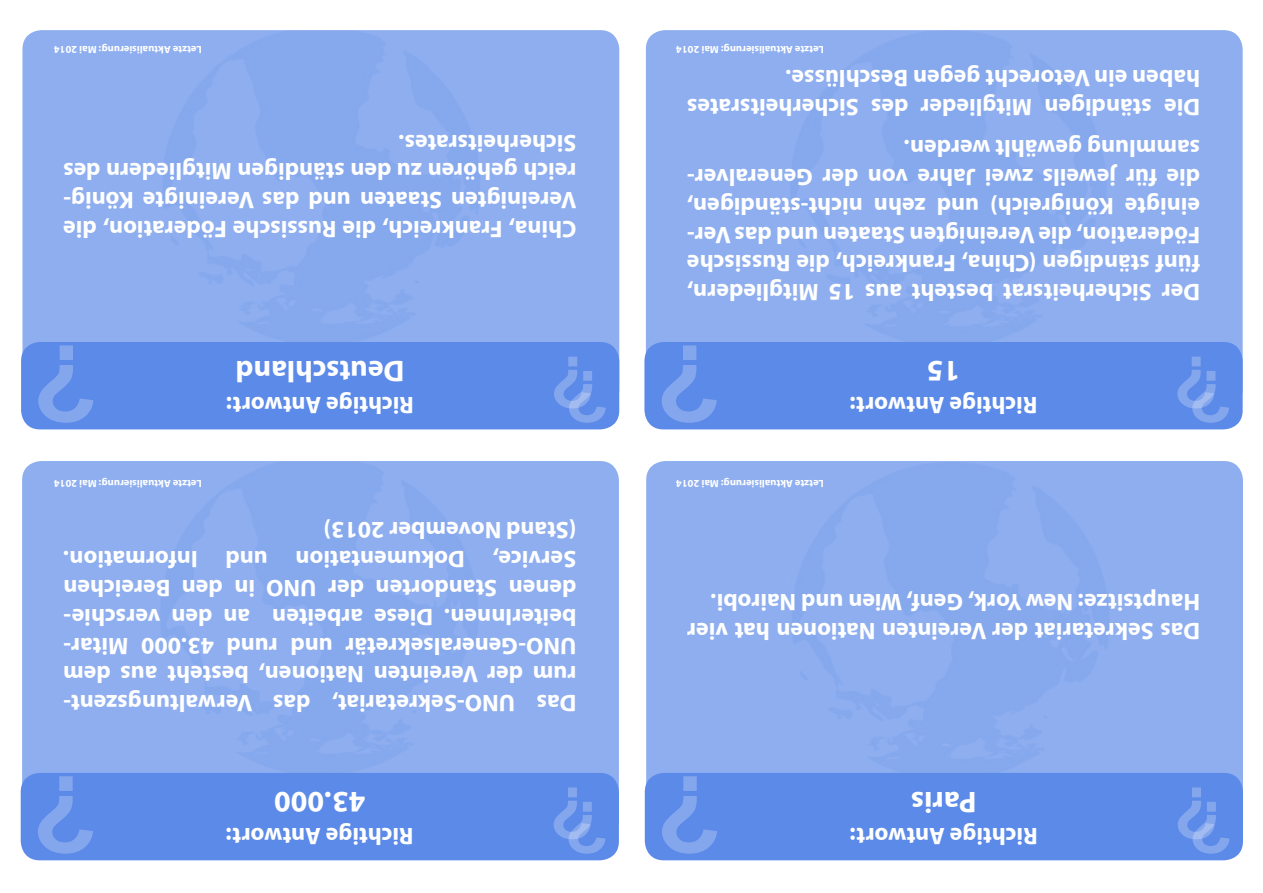
<style>
.page{position:relative;width:1263px;height:893px;background:#fff}
.page>*{position:absolute;margin:0;border:0;box-sizing:border-box;transform-origin:0 0}
.t1{font:700 30px "Myriad Pro";color:#fff}
.t2{font:700 24px/28.8px "Myriad Pro";color:#fff;text-align:justify}
.t3{font:700 10.5px "Myriad Pro";color:#fff}
</style>
<div class="page">
<div style="left:22px;top:30px;width:597px;height:327px;background:#8eaeef"></div>
<div style="left:21px;top:342px;width:598px;height:87px;background:#5c8ae8;border-radius:19px"></div>
<svg style="left:38px;top:345px;width:55px;height:78px"></svg>
<svg style="left:554px;top:357px;width:52px;height:66px"></svg>
<div style="left:22px;top:461px;width:597px;height:327px;background:#8eaeef"></div>
<div style="left:21px;top:773px;width:598px;height:87px;background:#5c8ae8;border-radius:19px"></div>
<svg style="left:38px;top:776px;width:55px;height:78px"></svg>
<svg style="left:554px;top:787px;width:51px;height:67px"></svg>
<div style="left:646px;top:30px;width:596px;height:327px;background:#8eaeef"></div>
<div style="left:644px;top:342px;width:598px;height:87px;background:#5c8ae8;border-radius:19px"></div>
<svg style="left:662px;top:345px;width:55px;height:78px"></svg>
<svg style="left:1177px;top:357px;width:52px;height:66px"></svg>
<div style="left:646px;top:461px;width:597px;height:327px;background:#8eaeef"></div>
<div style="left:645px;top:773px;width:598px;height:87px;background:#5c8ae8;border-radius:19px"></div>
<svg style="left:662px;top:776px;width:55px;height:78px"></svg>
<svg style="left:1178px;top:787px;width:51px;height:67px"></svg>
<p class="t3" style="left:202px;top:57px;width:149px;rotate:-180deg">Letzte Aktualisierung: Mai 2014</p>
<p class="t3" style="left:824px;top:57px;width:149px;rotate:-180deg">Letzte Aktualisierung: Mai 2014</p>
<p class="t2" style="left:1200px;top:122px;width:515px;rotate:-180deg">Die ständigen Mitglieder des Sicherheitsrates haben ein Vetorecht gegen Beschlüsse.</p>
<p class="t2" style="left:576px;top:244px;width:515px;rotate:-180deg">China, Frankreich, die Russische Föderation, die Vereinigten Staaten und das Vereinigte König&shy;reich gehören zu den ständigen Mitgliedern des Sicherheitsrates.</p>
<p class="t2" style="left:1200px;top:307px;width:515px;rotate:-180deg">Der Sicherheitsrat besteht aus 15 Mitgliedern, fünf ständigen (China, Frankreich, die Russische Föderation, die Vereinigten Staaten und das Ver&shy;einigte Königreich) und zehn nicht-ständigen, die für jeweils zwei Jahre von der Generalver&shy;sammlung gewählt werden.</p>
<p class="t1" style="left:405px;top:390px;width:170px;rotate:-180deg">Deutschland</p>
<p class="t1" style="left:960px;top:390px;width:35px;rotate:-180deg">15</p>
<p class="t2" style="left:414px;top:420px;width:189px;rotate:-180deg">Richtige Antwort:</p>
<p class="t2" style="left:1037px;top:420px;width:189px;rotate:-180deg">Richtige Antwort:</p>
<p class="t3" style="left:202px;top:490px;width:149px;rotate:-180deg">Letzte Aktualisierung: Mai 2014</p>
<p class="t3" style="left:824px;top:490px;width:149px;rotate:-180deg">Letzte Aktualisierung: Mai 2014</p>
<p class="t2" style="left:576px;top:718px;width:515px;rotate:-180deg">Das UNO-Sekretariat, das Verwaltungszent&shy;rum der Vereinten Nationen, besteht aus dem UNO-Generalsekretär und rund 43.000 Mitar&shy;beiterInnen. Diese arbeiten an den verschie&shy;denen Standorten der UNO in den Bereichen Service, Dokumentation und Information. (Stand November 2013)</p>
<p class="t1" style="left:365px;top:821px;width:93px;rotate:-180deg">43.000</p>
<p class="t2" style="left:414px;top:851px;width:189px;rotate:-180deg">Richtige Antwort:</p>
<p class="t2" style="left:1200px;top:646px;width:515px;rotate:-180deg">Das Sekretariat der Vereinten Nationen hat vier<br>Hauptsitze: New York, Genf, Wien und Nairobi.</p>
<p class="t1" style="left:976px;top:821px;width:67px;rotate:-180deg">Paris</p>
<p class="t2" style="left:1038px;top:851px;width:189px;rotate:-180deg">Richtige Antwort:</p>
</div>
